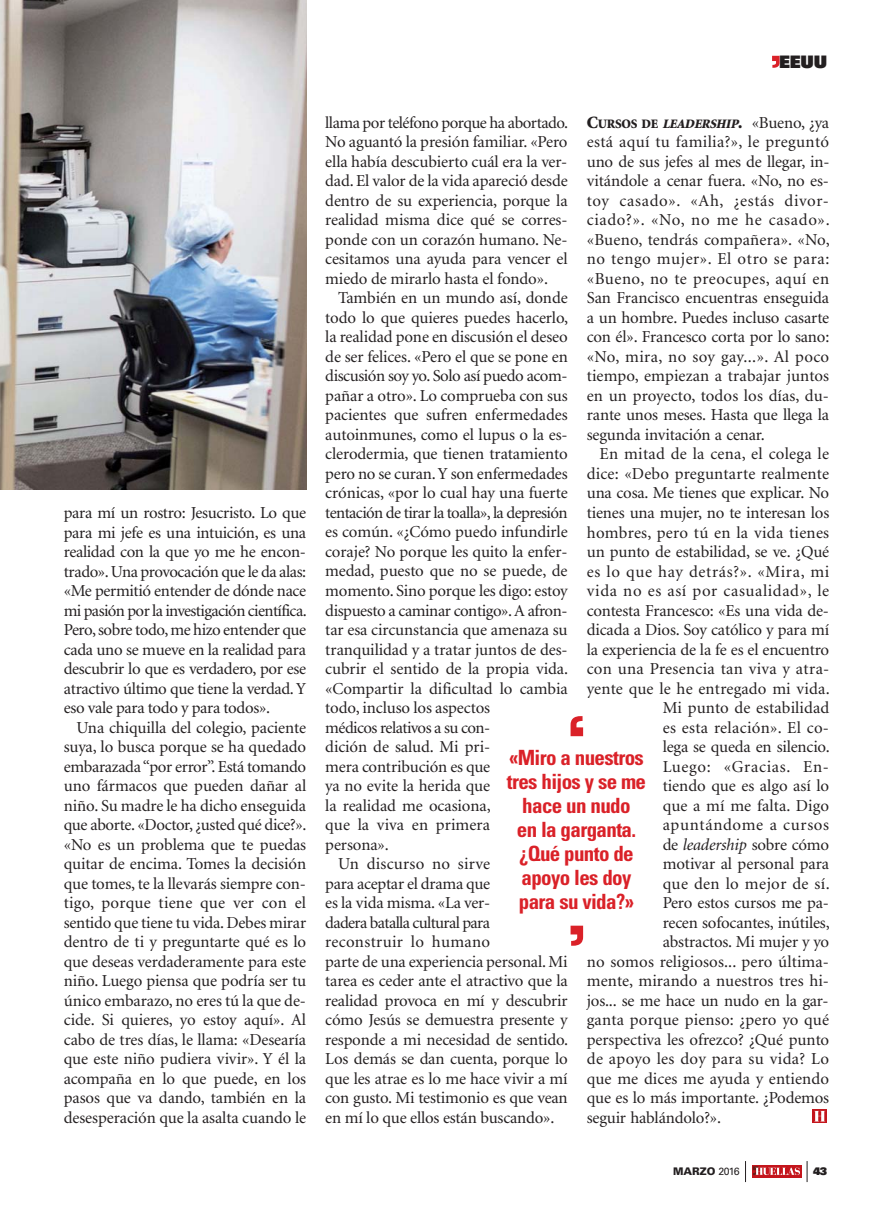
<style>
.page{position:relative;width:893px;height:1212px;background:#fff}
.page>*{position:absolute;margin:0;border:0;box-sizing:border-box;transform-origin:0 0}
.t1{font:700 condensed 21px/24px "Univers";letter-spacing:-.03em;color:#da2128;text-align:center}
.t2{font:900 17.25px "Univers";color:#231f20}
.t3{font:16.65px/19.5px "Minion";letter-spacing:-.005em;color:#231f20;text-align:justify}
.t4{font:16.65px "Minion";letter-spacing:.02em;color:#231f20}
.t5{font:16.65px "Minion";letter-spacing:.015em;color:#231f20}
.t6{font:16.65px "Minion";letter-spacing:-.025em;color:#231f20}
.t7{font:16.65px "Minion";letter-spacing:-.035em;color:#231f20}
.t8{font:16.65px "Minion";letter-spacing:.035em;color:#231f20}
.t9{font:16.65px "Minion";letter-spacing:.04em;color:#231f20}
.t10{font:16.65px "Minion";letter-spacing:-.04em;color:#231f20}
.t11{font:16.65px "Minion";letter-spacing:.025em;color:#231f20}
.t12{font:italic 900 12.9px "Minion";color:#231f20}
.t13{font:900 10.5px "Univers";color:#231f20}
.t14{font:900 10.5px "Univers";color:#231f20}
.s1{font-style:normal;font-size:17.25px}
.s2{font-style:normal}
.s3{font-weight:400;font-style:normal;font-size:16.65px}
.s4{font-style:italic}
.s5{font-weight:400}
</style>
<div class="page">
<svg style="left:745px;top:1161px;width:1px;height:21px"></svg>
<div style="left:751px;top:1165px;width:50px;height:12px;background:#c4151c"></div>
<svg style="left:753px;top:1166px;width:47px;height:9px"></svg>
<svg style="left:807px;top:1161px;width:1px;height:21px"></svg>
<svg style="left:772px;top:56px;width:8px;height:12px"></svg>
<img style="left:0;top:0;width:307px;height:489px">
<svg style="left:812px;top:1109px;width:15px;height:14px"></svg>
<svg style="left:814px;top:1111px;width:11px;height:10px"></svg>
<svg style="left:571px;top:926px;width:12px;height:20px"></svg>
<svg style="left:571px;top:716px;width:12px;height:20px"></svg>
<p class="t2" style="left:779px;top:55px;width:49px">EEUU</p>
<p class="t3" style="left:64px;top:504px;width:244px">para mí un rostro: Jesucristo. Lo que para mi jefe es una intuición, es una realidad con la que yo me he encon&shy;trado». Una provocación que le da alas: «Me permitió entender de dónde nace mi pasión por la investigación científica.<br>Pero, sobre todo, me hizo entender que cada uno se mueve en la realidad para descubrir lo que es verdadero, por ese atractivo último que tiene la verdad. Y eso vale para todo y para todos».</p>
<p class="t3" style="left:64px;top:719px;width:244px;text-indent:13px">Una chiquilla del colegio, paciente suya, lo busca porque se ha quedado embarazada “por error”. Está tomando uno fármacos que pueden dañar al niño. Su madre le ha dicho enseguida que aborte. «Doctor, ¿usted qué dice?». «No es un problema que te puedas quitar de encima. Tomes la decisión que tomes, te la llevarás siempre con&shy;tigo, porque tiene que ver con el sentido que tiene tu vida. Debes mirar dentro de ti y preguntarte qué es lo que deseas verdaderamente para este niño. Luego piensa que podría ser tu único embarazo, no eres tú la que de&shy;cide. Si quieres, yo estoy aquí». Al cabo de tres días, le llama: «Desearía que este niño pudiera vivir». Y él la acompaña en lo que puede, en los pasos que va dando, también en la desesperación que la asalta cuando le</p>
<p class="t3" style="left:325px;top:114px;width:244px">llama por teléfono porque ha abortado.<br>No aguantó la presión familiar. «Pero ella había descubierto cuál era la ver&shy;dad. El valor de la vida apareció desde dentro de su experiencia, porque la realidad misma dice qué se corres&shy;ponde con un corazón humano. Ne&shy;cesitamos una ayuda para vencer el miedo de mirarlo hasta el fondo».</p>
<p class="t3" style="left:338px;top:290px;width:231px">También en un mundo así, donde</p>
<p class="t3" style="left:325px;top:309px;width:244px">todo lo que quieres puedes hacerlo,</p>
<p class="t3" style="left:325px;top:329px;width:244px">la realidad pone en discusión el deseo</p>
<p class="t3" style="left:325px;top:348px;width:244px">de ser felices. «Pero el que se pone en</p>
<p class="t6" style="left:325px;top:370px;width:244px">discusión soy yo. Solo así puedo acom-</p>
<p class="t3" style="left:325px;top:387px;width:244px">pañar a otro». Lo comprueba con sus</p>
<p class="t3" style="left:325px;top:407px;width:244px">pacientes que sufren enfermedades</p>
<p class="t3" style="left:325px;top:426px;width:244px">autoinmunes, como el lupus o la es-</p>
<p class="t3" style="left:325px;top:446px;width:244px">clerodermia, que tienen tratamiento</p>
<p class="t3" style="left:325px;top:465px;width:244px">pero no se curan. Y son enfermedades</p>
<p class="t3" style="left:325px;top:485px;width:244px">crónicas, «por lo cual hay una fuerte</p>
<p class="t7" style="left:325px;top:506px;width:244px">tentación de tirar la toalla», la depresión</p>
<p class="t3" style="left:325px;top:524px;width:244px">es común. «¿Cómo puedo infundirle</p>
<p class="t3" style="left:325px;top:543px;width:244px">coraje? No porque les quito la enfer-</p>
<p class="t3" style="left:325px;top:563px;width:244px">medad, puesto que no se puede, de</p>
<p class="t3" style="left:325px;top:582px;width:244px">momento. Sino porque les digo: estoy</p>
<p class="t6" style="left:325px;top:604px;width:244px">dispuesto a caminar contigo». A afron-</p>
<p class="t3" style="left:325px;top:621px;width:244px">tar esa circunstancia que amenaza su</p>
<p class="t3" style="left:325px;top:641px;width:244px">tranquilidad y a tratar juntos de des-</p>
<p class="t3" style="left:325px;top:660px;width:244px">cubrir el sentido de la propia vida.</p>
<p class="t3" style="left:325px;top:680px;width:244px">«Compartir la dificultad lo cambia</p>
<p class="t3" style="left:325px;top:699px;width:166px">todo, incluso los aspectos</p>
<p class="t7" style="left:325px;top:721px;width:166px">médicos relativos a su con-</p>
<p class="t3" style="left:325px;top:738px;width:166px">dición de salud. Mi pri-</p>
<p class="t3" style="left:325px;top:758px;width:166px">mera contribución es que</p>
<p class="t3" style="left:325px;top:777px;width:166px">ya no evite la herida que</p>
<p class="t3" style="left:325px;top:797px;width:167px">la realidad me ocasiona,</p>
<p class="t3" style="left:325px;top:816px;width:166px">que la viva en primera</p>
<p class="t3" style="left:325px;top:836px;width:65px">persona».</p>
<p class="t5" style="left:338px;top:857px;width:154px">Un discurso no sirve</p>
<p class="t3" style="left:325px;top:875px;width:166px">para aceptar el drama que</p>
<p class="t3" style="left:325px;top:894px;width:166px">es la vida misma. «La ver-</p>
<p class="t10" style="left:325px;top:916px;width:166px">dadera batalla cultural para</p>
<p class="t4" style="left:325px;top:935px;width:166px">reconstruir lo humano</p>
<p class="t3" style="left:325px;top:953px;width:244px">parte de una experiencia personal. Mi</p>
<p class="t3" style="left:325px;top:972px;width:244px">tarea es ceder ante el atractivo que la</p>
<p class="t3" style="left:325px;top:992px;width:244px">realidad provoca en mí y descubrir</p>
<p class="t3" style="left:325px;top:1011px;width:244px">cómo Jesús se demuestra presente y</p>
<p class="t3" style="left:325px;top:1031px;width:244px">responde a mi necesidad de sentido.</p>
<p class="t3" style="left:325px;top:1050px;width:244px">Los demás se dan cuenta, porque lo</p>
<p class="t3" style="left:325px;top:1070px;width:244px">que les atrae es lo me hace vivir a mí</p>
<p class="t3" style="left:325px;top:1089px;width:244px">con gusto. Mi testimonio es que vean</p>
<p class="t3" style="left:325px;top:1109px;width:231px">en mí lo que ellos están buscando».</p>
<p class="t12" style="left:587px;top:119px;width:244px"><span class="s1">C</span><span class="s2">URSOS DE</span> LEADERSHIP<span class="s1">.</span> <span class="s3">«Bueno, ¿ya</span></p>
<p class="t3" style="left:587px;top:134px;width:244px">está aquí tu familia?», le preguntó uno de sus jefes al mes de llegar, in&shy;vitándole a cenar fuera. «No, no es&shy;toy casado». «Ah, ¿estás divor&shy;ciado?». «No, no me he casado». «Bueno, tendrás compañera». «No, no tengo mujer». El otro se para: «Bueno, no te preocupes, aquí en San Francisco encuentras enseguida a un hombre. Puedes incluso casarte con él». Francesco corta por lo sano: «No, mira, no soy gay...». Al poco tiempo, empiezan a trabajar juntos en un proyecto, todos los días, du&shy;rante unos meses. Hasta que llega la segunda invitación a cenar.</p>
<p class="t4" style="left:600px;top:448px;width:231px">En mitad de la cena, el colega le</p>
<p class="t3" style="left:587px;top:465px;width:244px">dice: «Debo preguntarte realmente</p>
<p class="t3" style="left:587px;top:485px;width:244px">una cosa. Me tienes que explicar. No</p>
<p class="t3" style="left:587px;top:504px;width:244px">tienes una mujer, no te interesan los</p>
<p class="t5" style="left:587px;top:526px;width:244px">hombres, pero tú en la vida tienes</p>
<p class="t3" style="left:587px;top:543px;width:244px">un punto de estabilidad, se ve. ¿Qué</p>
<p class="t8" style="left:587px;top:565px;width:244px">es lo que hay detrás?». «Mira, mi</p>
<p class="t8" style="left:587px;top:584px;width:244px">vida no es así por casualidad», le</p>
<p class="t3" style="left:587px;top:602px;width:244px">contesta Francesco: «Es una vida de-</p>
<p class="t3" style="left:587px;top:621px;width:244px">dicada a Dios. Soy católico y para mí</p>
<p class="t3" style="left:587px;top:641px;width:244px">la experiencia de la fe es el encuentro</p>
<p class="t5" style="left:587px;top:662px;width:244px">con una Presencia tan viva y atra-</p>
<p class="t3" style="left:587px;top:680px;width:244px">yente que le he entregado mi vida.</p>
<p class="t3" style="left:663px;top:699px;width:168px">Mi punto de estabilidad</p>
<p class="t4" style="left:663px;top:721px;width:168px">es esta relación». El co-</p>
<p class="t3" style="left:663px;top:738px;width:169px">lega se queda en silencio.</p>
<p class="t9" style="left:663px;top:760px;width:168px">Luego: «Gracias. En-</p>
<p class="t3" style="left:663px;top:777px;width:168px">tiendo que es algo así lo</p>
<p class="t3" style="left:663px;top:797px;width:168px">que a mí me falta. Digo</p>
<p class="t9" style="left:663px;top:818px;width:168px">apuntándome a cursos</p>
<p class="t3" style="left:663px;top:836px;width:168px">de <span class="s4">leadership</span> sobre cómo</p>
<p class="t3" style="left:663px;top:855px;width:168px">motivar al personal para</p>
<p class="t11" style="left:663px;top:877px;width:169px">que den lo mejor de sí.</p>
<p class="t3" style="left:663px;top:894px;width:168px">Pero estos cursos me pa-</p>
<p class="t3" style="left:663px;top:914px;width:169px">recen sofocantes, inútiles,</p>
<p class="t3" style="left:663px;top:933px;width:168px">abstractos. Mi mujer y yo</p>
<p class="t3" style="left:587px;top:953px;width:244px">no somos religiosos... pero última-</p>
<p class="t3" style="left:587px;top:972px;width:244px">mente, mirando a nuestros tres hi-</p>
<p class="t3" style="left:587px;top:992px;width:243px">jos... se me hace un nudo en la gar-</p>
<p class="t3" style="left:587px;top:1011px;width:244px">ganta porque pienso: ¿pero yo qué</p>
<p class="t3" style="left:587px;top:1031px;width:244px">perspectiva les ofrezco? ¿Qué punto</p>
<p class="t4" style="left:587px;top:1052px;width:244px">de apoyo les doy para su vida? Lo</p>
<p class="t3" style="left:587px;top:1070px;width:244px">que me dices me ayuda y entiendo</p>
<p class="t3" style="left:587px;top:1089px;width:244px">que es lo más importante. ¿Podemos</p>
<p class="t3" style="left:587px;top:1109px;width:136px">seguir hablándolo?».</p>
<p class="t1" style="left:507px;top:748px;width:141px">«Miro a nuestros tres hijos y se me hace un nudo<br>en la garganta. ¿Qué punto de apoyo les doy para su vida?»</p>
<p class="t13" style="left:673px;top:1167px;width:68px">MARZO <span class="s5">2016</span></p>
<p class="t14" style="left:813px;top:1167px;width:15px">43</p>
</div>
